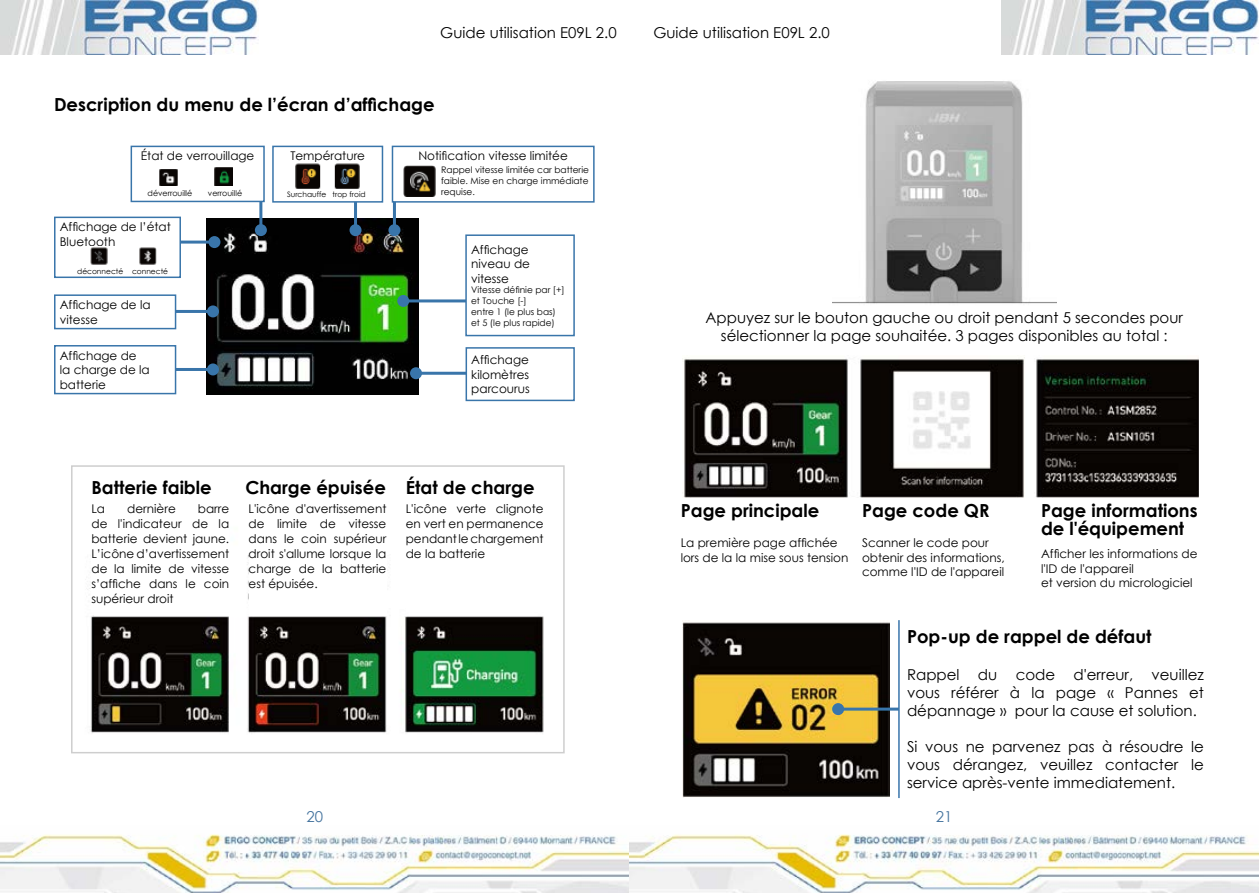
<style>
.page{position:relative;width:1259px;height:893px;background:#fff}
.page>*{position:absolute;margin:0;border:0;box-sizing:border-box;transform-origin:0 0}
.t1{font:700 18px/18px "Century Gothic";color:#000}
.t2{font:15px/18px "Century Gothic";color:#000;text-align:justify}
.t3{font:15px "Century Gothic";color:#43729d}
.t4{font:12px/15px "Century Gothic";color:#000}
.t5{font:9px/10.8px "Century Gothic";color:#000}
.t6{font:7.95px "Century Gothic";color:#000}
.t7{font:7.5px "Century Gothic";color:#000}
</style>
<div class="page">
<img style="left:0;top:0;width:258px;height:54px">
<img style="left:1001px;top:0;width:258px;height:54px">
<img style="left:0;top:834px;width:1259px;height:59px">
<img style="left:206px;top:218px;width:213px;height:177px">
<hr style="left:416px;top:372px;width:66px;height:3px;background:#3975aa">
<div style="left:410px;top:367px;width:12px;height:12px;background:#3975aa;border-radius:50%"></div>
<div style="left:466px;top:348px;width:108px;height:52px;background:#fff"></div>
<div style="left:465px;top:347px;width:110px;height:54px;border:2px solid #3975aa"></div>
<hr style="left:403px;top:299px;width:74px;height:3px;background:#3975aa">
<div style="left:397px;top:295px;width:12px;height:12px;background:#3975aa;border-radius:50%"></div>
<div style="left:466px;top:235px;width:108px;height:101px;background:#fff"></div>
<div style="left:465px;top:234px;width:110px;height:102px;border:2px solid #3975aa"></div>
<hr style="left:259px;top:190px;width:3px;height:40px;background:#3975aa">
<div style="left:255px;top:224px;width:12px;height:12px;background:#3975aa;border-radius:50%"></div>
<div style="left:131px;top:146px;width:133px;height:55px;background:#fff"></div>
<div style="left:131px;top:146px;width:134px;height:56px;border:2px solid #3975aa"></div>
<hr style="left:139px;top:368px;width:74px;height:3px;background:#3975aa">
<div style="left:207px;top:363px;width:12px;height:12px;background:#3975aa;border-radius:50%"></div>
<div style="left:55px;top:346px;width:120px;height:48px;background:#fff"></div>
<div style="left:54px;top:345px;width:122px;height:49px;border:2px solid #3975aa"></div>
<hr style="left:139px;top:310px;width:74px;height:3px;background:#3975aa">
<div style="left:207px;top:305px;width:12px;height:12px;background:#3975aa;border-radius:50%"></div>
<div style="left:55px;top:295px;width:120px;height:34px;background:#fff"></div>
<div style="left:54px;top:294px;width:122px;height:35px;border:2px solid #3975aa"></div>
<hr style="left:140px;top:241px;width:74px;height:3px;background:#3975aa">
<div style="left:208px;top:236px;width:12px;height:12px;background:#3975aa;border-radius:50%"></div>
<div style="left:55px;top:217px;width:125px;height:60px;background:#fff"></div>
<div style="left:54px;top:217px;width:127px;height:61px;border:2px solid #3975aa"></div>
<hr style="left:354px;top:178px;width:3px;height:52px;background:#3975aa">
<div style="left:349px;top:224px;width:12px;height:12px;background:#3975aa;border-radius:50%"></div>
<div style="left:273px;top:146px;width:109px;height:56px;background:#fff"></div>
<div style="left:272px;top:146px;width:111px;height:57px;border:2px solid #3975aa"></div>
<hr style="left:393px;top:178px;width:3px;height:52px;background:#3975aa">
<div style="left:388px;top:224px;width:12px;height:12px;background:#3975aa;border-radius:50%"></div>
<div style="left:392px;top:146px;width:202px;height:56px;background:#fff"></div>
<div style="left:392px;top:146px;width:202px;height:57px;border:2px solid #3975aa"></div>
<img style="left:159px;top:169px;width:19px;height:17px">
<img style="left:214px;top:168px;width:19px;height:18px">
<img style="left:139px;top:247px;width:18px;height:18px">
<img style="left:90px;top:247px;width:18px;height:18px">
<img style="left:295px;top:163px;width:65px;height:26px">
<img style="left:404px;top:165px;width:31px;height:31px">
<img style="left:87px;top:555px;width:457px;height:178px">
<div style="left:91px;top:504px;width:138px;height:108px;background:#fff"></div>
<div style="left:249px;top:504px;width:137px;height:112px;background:#fff"></div>
<div style="left:406px;top:504px;width:137px;height:108px;background:#fff"></div>
<div style="left:71px;top:465px;width:494px;height:288px;border:2px solid #cecece"></div>
<img style="left:832px;top:81px;width:224px;height:223px">
<img style="left:683px;top:357px;width:515px;height:141px">
<img style="left:682px;top:622px;width:207px;height:175px">
<hr style="left:838px;top:708px;width:59px;height:3px;background:#3975ab">
<div style="left:832px;top:703px;width:12px;height:12px;background:#3975ab;border-radius:50%"></div>
<hr style="left:898px;top:621px;width:1px;height:176px;background:#3975ab">
<p class="t2" style="left:440px;top:24px;width:178px">Guide utilisation E09L 2.0</p>
<p class="t2" style="left:653px;top:24px;width:178px">Guide utilisation E09L 2.0</p>
<h1 class="t1" style="left:54px;top:94px;width:382px">Description du menu de l’écran d’affichage</h1>
<p class="t4" style="left:141px;top:148px;width:115px">État de verrouillage</p>
<p class="t6" style="left:148px;top:188px;width:46px">déverrouillé</p>
<p class="t6" style="left:208px;top:188px;width:36px">verrouillé</p>
<p class="t4" style="left:60px;top:220px;width:113px;line-height:14.4px">Affichage de l’état<br>Bluetooth</p>
<p class="t7" style="left:77px;top:266px;width:92px">déconnecté connecté</p>
<p class="t4" style="left:60px;top:297px;width:92px;line-height:14.4px">Affichage de la vitesse</p>
<p class="t4" style="left:60px;top:348px;width:91px;line-height:14.4px">Affichage de la charge de la batterie</p>
<p class="t4" style="left:290px;top:148px;width:76px">Température</p>
<p class="t4" style="left:418px;top:148px;width:151px">Notification vitesse limitée</p>
<p class="t7" style="left:287px;top:189px;width:80px">Surchauffe trop froid</p>
<p class="t5" style="left:441px;top:164px;width:149px;text-align:justify">Rappel vitesse limitée car batterie faible. Mise en charge immédiate requise.</p>
<p class="t4" style="left:471px;top:242px;width:61px;line-height:14.4px;text-align:justify">Affichage niveau de vitesse</p>
<p class="t5" style="left:471px;top:285px;width:95px">Vitesse définie par [+] et Touche [-]<br>entre 1 (le plus bas) et 5 (le plus rapide)</p>
<p class="t4" style="left:471px;top:353px;width:60px;line-height:14.4px;text-align:justify">Affichage kilomètres parcourus</p>
<h1 class="t1" style="left:91px;top:478px;width:122px">Batterie faible</h1>
<h1 class="t1" style="left:245px;top:478px;width:291px">Charge épuisée État de charge</h1>
<p class="t4" style="left:91px;top:501px;width:15px">La</p>
<p class="t4" style="left:127px;top:501px;width:50px">dernière</p>
<p class="t4" style="left:91px;top:501px;width:139px;text-align:justify;text-indent:106px">barre de l'indicateur de la batterie devient jaune.<br>L’icône d’avertissement de la limite de vitesse s’affiche dans le coin supérieur droit</p>
<p class="t4" style="left:249px;top:501px;width:139px;text-align:justify">L'icône d'avertissement de limite de vitesse dans le coin supérieur droit s'allume lorsque la charge de la batterie est épuisée.</p>
<p class="t4" style="left:406px;top:501px;width:139px;text-align:justify">L'icône verte clignote en vert en permanence pendant le chargement de la batterie</p>
<p class="t2" style="left:705px;top:308px;width:479px;text-align:center">Appuyez sur le bouton gauche ou droit pendant 5 secondes pour sélectionner la page souhaitée. 3 pages disponibles au total :</p>
<h1 class="t1" style="left:680px;top:501px;width:140px">Page principale</h1>
<p class="t4" style="left:680px;top:536px;width:169px;line-height:14.4px">La première page affichée lors de la la mise sous tension</p>
<h1 class="t1" style="left:862px;top:501px;width:129px">Page code QR</h1>
<p class="t4" style="left:862px;top:536px;width:144px;line-height:14.4px">Scanner le code pour obtenir des informations, comme l'ID de l'appareil</p>
<h1 class="t1" style="left:1041px;top:501px;width:158px">Page informations de l'équipement</h1>
<p class="t4" style="left:1041px;top:547px;width:158px;line-height:14.4px">Afficher les informations de l'ID de l'appareil<br>et version du micrologiciel</p>
<h1 class="t1" style="left:907px;top:626px;width:246px">Pop-up de rappel de défaut</h1>
<p class="t2" style="left:907px;top:665px;width:298px">Rappel du code d'erreur, veuillez vous référer à la page « Pannes et dépannage » pour la cause et solution.</p>
<p class="t2" style="left:907px;top:737px;width:298px">Si vous ne parvenez pas à résoudre le vous dérangez, veuillez contacter le service après-vente immediatement.</p>
<p class="t3" style="left:306px;top:806px;width:18px">20</p>
<p class="t3" style="left:936px;top:806px;width:18px">21</p>
</div>
